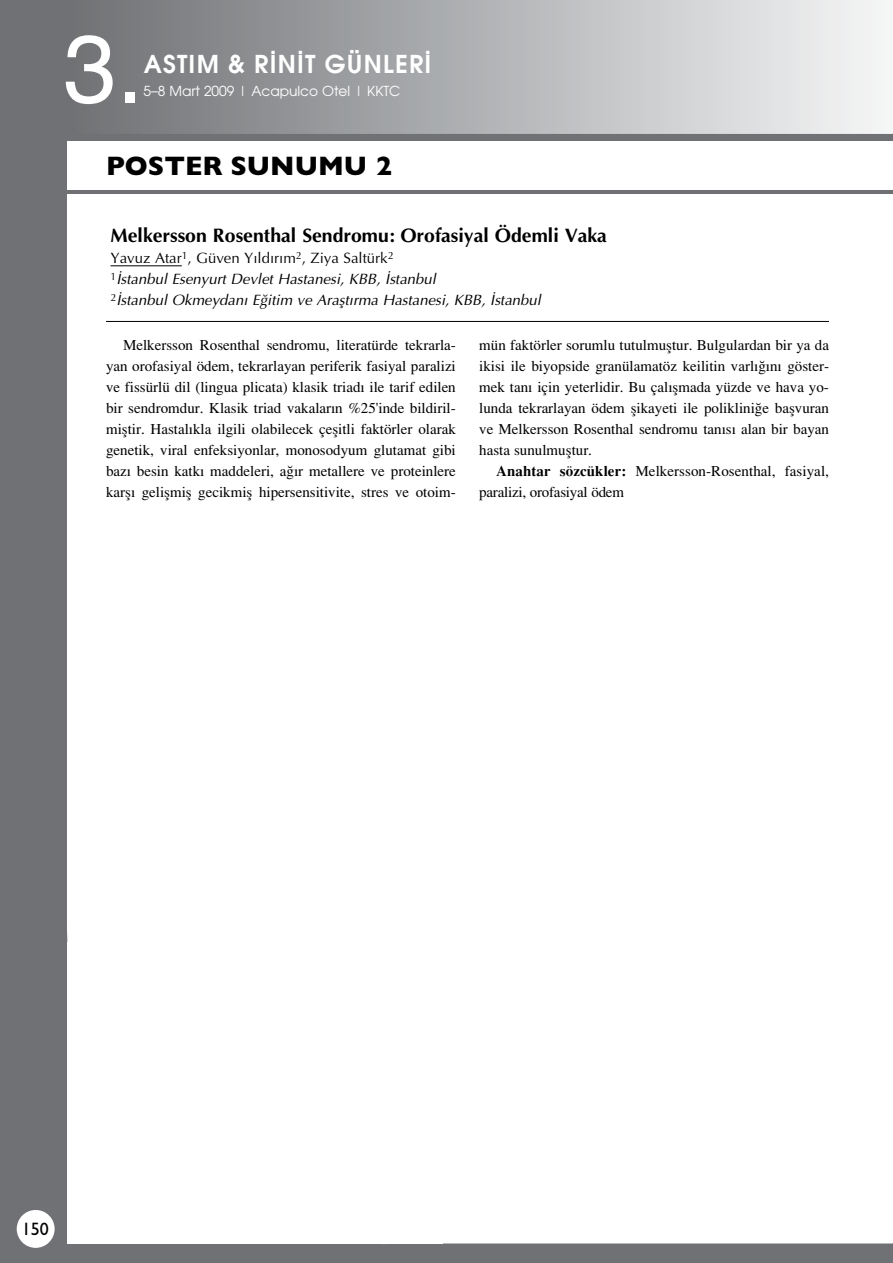
<style>
.page{position:relative;width:893px;height:1263px;background:#707174}
.page>*{position:absolute;margin:0;border:0;box-sizing:border-box;transform-origin:0 0}
.t1{font:95.85px "Helvetica";color:#fff}
.t2{font:700 27px "Gill Sans";color:#000}
.t3{font:24.6px "Avant Garde Demi";letter-spacing:.05em;color:#fff}
.t4{font:19.5px "Optima Bold Turk";color:#000}
.t5{font:18px "Gill Sans";color:#000}
.t6{font:15px/21px "Times Turk";color:#000;text-align:justify}
.t7{font:15px/21px "Optima Italic Turk";color:#000}
.t8{font:15px "Optima Turk";color:#000}
.t9{font:13.8px "Avant Garde";color:#fff}
.s1{font-family:"Times Turk B"}
</style>
<div class="page">
<div style="left:67px;top:204px;width:825px;height:1041px;background:#fff"></div>
<div style="left:17px;top:1210px;width:38px;height:38px;background:#fff;border-radius:50%"></div>
<svg style="left:138px;top:0;width:754px;height:134px"></svg>
<div style="left:67px;top:141px;width:826px;height:63px;background:#fff"></div>
<div style="left:67px;top:943px;width:376px;height:301px;background:#fff"></div>
<hr style="left:67px;top:190px;width:826px;height:4px;background:#6f7073">
<svg style="left:892px;top:0;width:1px;height:134px"></svg>
<svg style="left:892px;top:204px;width:1px;height:1040px"></svg>
<hr style="left:111px;top:266px;width:71px;height:1px;background:#000">
<hr style="left:106px;top:321px;width:723px;height:1px;background:#000">
<h1 class="t1" style="left:63px;top:33px;width:81px">3.</h1>
<h3 class="t3" style="left:144px;top:50px;width:289px">ASTIM &amp; R‹N‹T GÜNLER‹</h3>
<p class="t9" style="left:143px;top:83px;width:259px">5–8 Mart 2009 | Acapulco Otel | KKTC</p>
<h2 class="t2" style="left:106px;top:157px;width:288px">POSTER SUNUMU 2</h2>
<h3 class="t4" style="left:111px;top:228px;width:498px">Melkersson Rosenthal Sendromu: Orofasiyal Ödemli Vaka</h3>
<p class="t8" style="left:111px;top:252px;width:284px">Yavuz Atar<sup>1</sup>, Güven Y›ld›r›m<sup>2</sup>, Ziya Saltürk<sup>2</sup></p>
<p class="t7" style="left:111px;top:269px;width:432px"><sup>1</sup>‹stanbul Esenyurt Devlet Hastanesi, KBB, ‹stanbul<br><sup>2</sup>‹stanbul Okmeydan› E¤itim ve Araflt›rma Hastanesi, KBB, ‹stanbul</p>
<p class="t6" style="left:106px;top:336px;width:351px;text-indent:17px">Melkersson Rosenthal sendromu, literatürde tekrarla&shy;yan orofasiyal ödem, tekrarlayan periferik fasiyal paralizi ve fissürlü dil (lingua plicata) klasik triad› ile tarif edilen bir sendromdur. Klasik triad vakalar›n %25'inde bildiril&shy;mifltir. Hastal›kla ilgili olabilecek çeflitli faktörler olarak genetik, viral enfeksiyonlar, monosodyum glutamat gibi baz› besin katk› maddeleri, a¤›r metallere ve proteinlere karfl› geliflmifl gecikmifl hipersensitivite, stres ve otoim-</p>
<p class="t6" style="left:479px;top:336px;width:351px">mün faktörler sorumlu tutulmufltur. Bulgulardan bir ya da ikisi ile biyopside granülamatöz keilitin varl›¤›n› göster&shy;mek tan› için yeterlidir. Bu çal›flmada yüzde ve hava yo&shy;lunda tekrarlayan ödem flikayeti ile poliklini¤e baflvuran ve Melkersson Rosenthal sendromu tan›s› alan bir bayan hasta sunulmufltur.</p>
<p class="t6" style="left:479px;top:462px;width:351px;text-indent:17px"><span class="s1">Anahtar sözcükler:</span> Melkersson-Rosenthal, fasiyal, paralizi, orofasiyal ödem</p>
<p class="t5" style="left:22px;top:1223px;width:28px">150</p>
</div>
